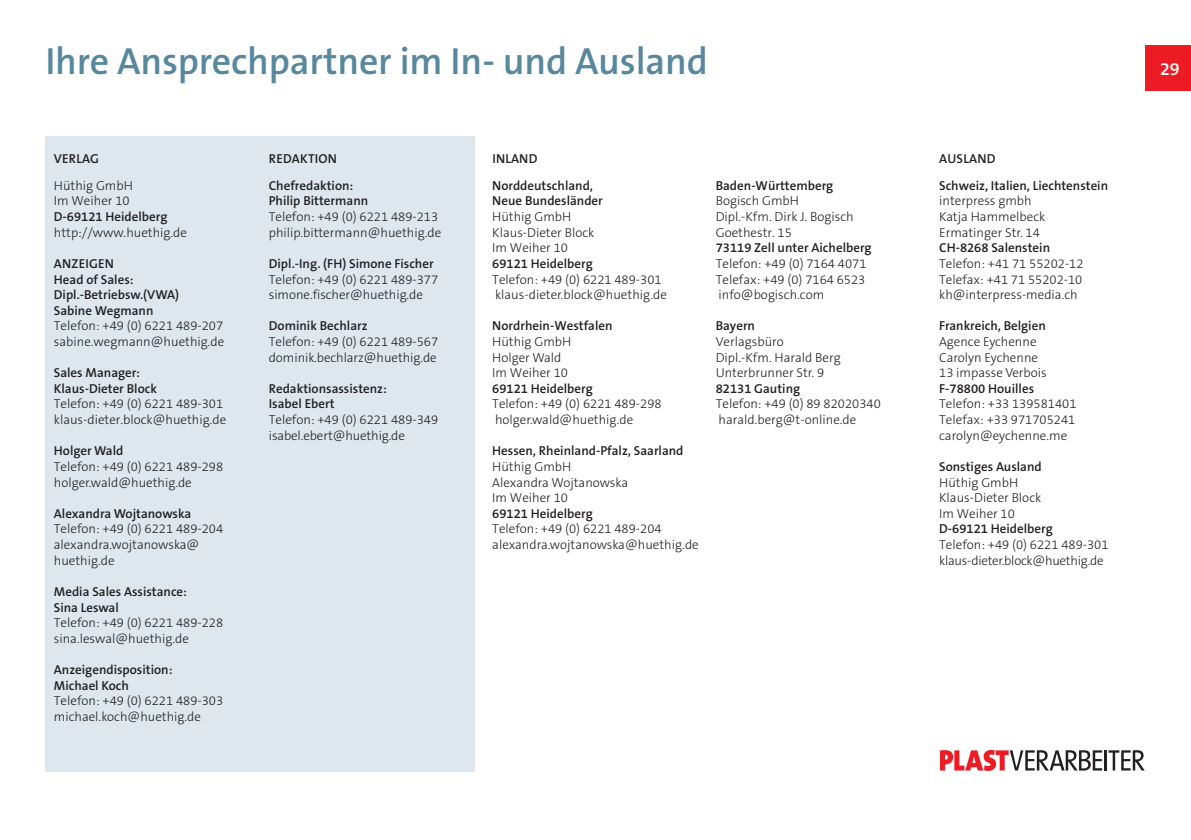
<style>
.page{position:relative;width:1191px;height:840px;background:#fff}
.page>*{position:absolute;margin:0;border:0;box-sizing:border-box;transform-origin:0 0}
.t1{font:600 38px "The Sans Os F";letter-spacing:-.005em;color:#58889e}
.t2{font:600 18px "The Sans Os F";color:#fff}
.t3{font:300 13px/15.6px "The Sans Os F";color:#231f20}
.t4{font:600 13px/15.6px "The Sans Os F";color:#231f20}
.t5{font:300 13px/15.6px "The Sans Os F";letter-spacing:-.02em;color:#231f20}
</style>
<div class="page">
<div style="left:1145px;top:45px;width:46px;height:46px;background:#ed1c24"></div>
<div style="left:45px;top:136px;width:430px;height:635px;background:#dde7ed"></div>
<svg style="left:940px;top:750px;width:162px;height:20px"></svg>
<hr style="left:1104px;top:750px;width:2px;height:20px;background:#231f20">
<svg style="left:1108px;top:750px;width:36px;height:20px"></svg>
<h1 class="t1" style="left:45px;top:42px;width:664px">Ihre Ansprechpartner im In- und Ausland</h1>
<p class="t4" style="left:54px;top:151px;width:47px">VERLAG</p>
<p class="t3" style="left:54px;top:178px;width:81px">Hüthig GmbH<br>Im Weiher 10</p>
<p class="t4" style="left:54px;top:209px;width:115px">D-69121 Heidelberg</p>
<p class="t3" style="left:54px;top:225px;width:135px">http://www.huethig.de</p>
<p class="t4" style="left:54px;top:256px;width:127px">ANZEIGEN<br>Head of Sales:<br>Dipl.-Betriebsw.(VWA)<br>Sabine Wegmann</p>
<p class="t3" style="left:54px;top:318px;width:172px">Telefon: +49 (0) 6221 489-207 sabine.wegmann@huethig.de</p>
<p class="t4" style="left:54px;top:365px;width:105px">Sales Manager:<br>Klaus-Dieter Block</p>
<p class="t3" style="left:54px;top:396px;width:174px">Telefon: +49 (0) 6221 489-301 klaus-dieter.block@huethig.de</p>
<p class="t4" style="left:54px;top:443px;width:71px">Holger Wald</p>
<p class="t3" style="left:54px;top:459px;width:171px">Telefon: +49 (0) 6221 489-298 holger.wald@huethig.de</p>
<p class="t4" style="left:54px;top:506px;width:139px">Alexandra Wojtanowska</p>
<p class="t3" style="left:54px;top:521px;width:171px">Telefon: +49 (0) 6221 489-204 alexandra.wojtanowska@ huethig.de</p>
<p class="t4" style="left:54px;top:584px;width:135px">Media Sales Assistance:<br>Sina Leswal</p>
<p class="t3" style="left:54px;top:615px;width:171px">Telefon: +49 (0) 6221 489-228 sina.leswal@huethig.de</p>
<p class="t4" style="left:54px;top:662px;width:120px">Anzeigendisposition:<br>Michael Koch</p>
<p class="t3" style="left:54px;top:693px;width:171px">Telefon: +49 (0) 6221 489-303 michael.koch@huethig.de</p>
<p class="t4" style="left:269px;top:145px;width:86px;line-height:27px">REDAKTION<br>Chefredaktion:</p>
<p class="t4" style="left:269px;top:194px;width:101px">Philip Bittermann</p>
<p class="t3" style="left:269px;top:209px;width:174px">Telefon: +49 (0) 6221 489-213 philip.bittermann@huethig.de</p>
<p class="t4" style="left:269px;top:256px;width:166px">Dipl.-Ing. (FH) Simone Fischer</p>
<p class="t3" style="left:269px;top:272px;width:171px">Telefon: +49 (0) 6221 489-377 simone.fischer@huethig.de</p>
<p class="t4" style="left:269px;top:318px;width:100px">Dominik Bechlarz</p>
<p class="t3" style="left:269px;top:334px;width:171px">Telefon: +49 (0) 6221 489-567 dominik.bechlarz@huethig.de</p>
<p class="t4" style="left:269px;top:381px;width:120px">Redaktionsassistenz:<br>Isabel Ebert</p>
<p class="t3" style="left:269px;top:412px;width:171px">Telefon: +49 (0) 6221 489-349 isabel.ebert@huethig.de</p>
<p class="t4" style="left:492px;top:145px;width:102px;line-height:27px">INLAND<br>Norddeutschland,</p>
<p class="t4" style="left:492px;top:194px;width:112px">Neue Bundesländer</p>
<p class="t3" style="left:492px;top:209px;width:104px">Hüthig GmbH<br>Klaus-Dieter Block<br>Im Weiher 10</p>
<p class="t4" style="left:492px;top:256px;width:102px">69121 Heidelberg</p>
<p class="t3" style="left:492px;top:272px;width:176px">Telefon: +49 (0) 6221 489-301 klaus-dieter.block@huethig.de</p>
<p class="t4" style="left:492px;top:318px;width:122px">Nordrhein-Westfalen</p>
<p class="t3" style="left:492px;top:334px;width:81px">Hüthig GmbH<br>Holger Wald<br>Im Weiher 10</p>
<p class="t4" style="left:492px;top:381px;width:102px">69121 Heidelberg</p>
<p class="t3" style="left:492px;top:396px;width:171px">Telefon: +49 (0) 6221 489-298 holger.wald@huethig.de</p>
<p class="t4" style="left:492px;top:443px;width:193px">Hessen, Rheinland-Pfalz, Saarland</p>
<p class="t3" style="left:492px;top:459px;width:137px">Hüthig GmbH<br>Alexandra Wojtanowska<br>Im Weiher 10</p>
<p class="t4" style="left:492px;top:506px;width:102px">69121 Heidelberg</p>
<p class="t3" style="left:492px;top:521px;width:208px">Telefon: +49 (0) 6221 489-204 alexandra.wojtanowska@huethig.de</p>
<p class="t4" style="left:715px;top:178px;width:119px">Baden-Württemberg</p>
<p class="t3" style="left:715px;top:194px;width:139px">Bogisch GmbH<br>Dipl.-Kfm. Dirk J. Bogisch<br>Goethestr. 15</p>
<p class="t4" style="left:715px;top:240px;width:157px">73119 Zell unter Aichelberg</p>
<p class="t3" style="left:715px;top:256px;width:152px;text-align:justify">Telefon: +49 (0) 7164 4071<br>Telefax: +49 (0) 7164 6523 info@bogisch.com</p>
<p class="t4" style="left:715px;top:318px;width:41px">Bayern</p>
<p class="t3" style="left:715px;top:334px;width:126px">Verlagsbüro<br>Dipl.-Kfm. Harald Berg<br>Unterbrunner Str. 9</p>
<p class="t4" style="left:715px;top:381px;width:86px">82131 Gauting</p>
<p class="t3" style="left:715px;top:396px;width:167px">Telefon: +49 (0) 89 82020340 harald.berg@t-online.de</p>
<p class="t4" style="left:939px;top:145px;width:170px;line-height:27px">AUSLAND<br>Schweiz, Italien, Liechtenstein</p>
<p class="t3" style="left:939px;top:194px;width:108px">interpress gmbh<br>Katja Hammelbeck<br>Ermatinger Str. 14</p>
<p class="t4" style="left:939px;top:240px;width:112px">CH-8268 Salenstein</p>
<p class="t3" style="left:939px;top:256px;width:146px;text-align:justify">Telefon: +41 71 55202-12<br>Telefax: +41 71 55202-10 kh@interpress-media.ch</p>
<p class="t4" style="left:939px;top:318px;width:108px">Frankreich, Belgien</p>
<p class="t3" style="left:939px;top:334px;width:109px">Agence Eychenne<br>Carolyn Eychenne<br>13 impasse Verbois</p>
<p class="t4" style="left:939px;top:381px;width:96px">F-78800 Houilles</p>
<p class="t3" style="left:939px;top:396px;width:139px;text-align:justify">Telefon: +33 139581401<br>Telefax: +33 971705241 carolyn@eychenne.me</p>
<p class="t4" style="left:939px;top:459px;width:104px">Sonstiges Ausland</p>
<p class="t3" style="left:939px;top:474px;width:104px">Hüthig GmbH<br>Klaus-Dieter Block<br>Im Weiher 10</p>
<p class="t4" style="left:939px;top:521px;width:115px">D-69121 Heidelberg</p>
<p class="t5" style="left:939px;top:537px;width:171px">Telefon: +49 (0) 6221 489-301 klaus-dieter.block@huethig.de</p>
<h2 class="t2" style="left:1160px;top:60px;width:21px">29</h2>
</div>
